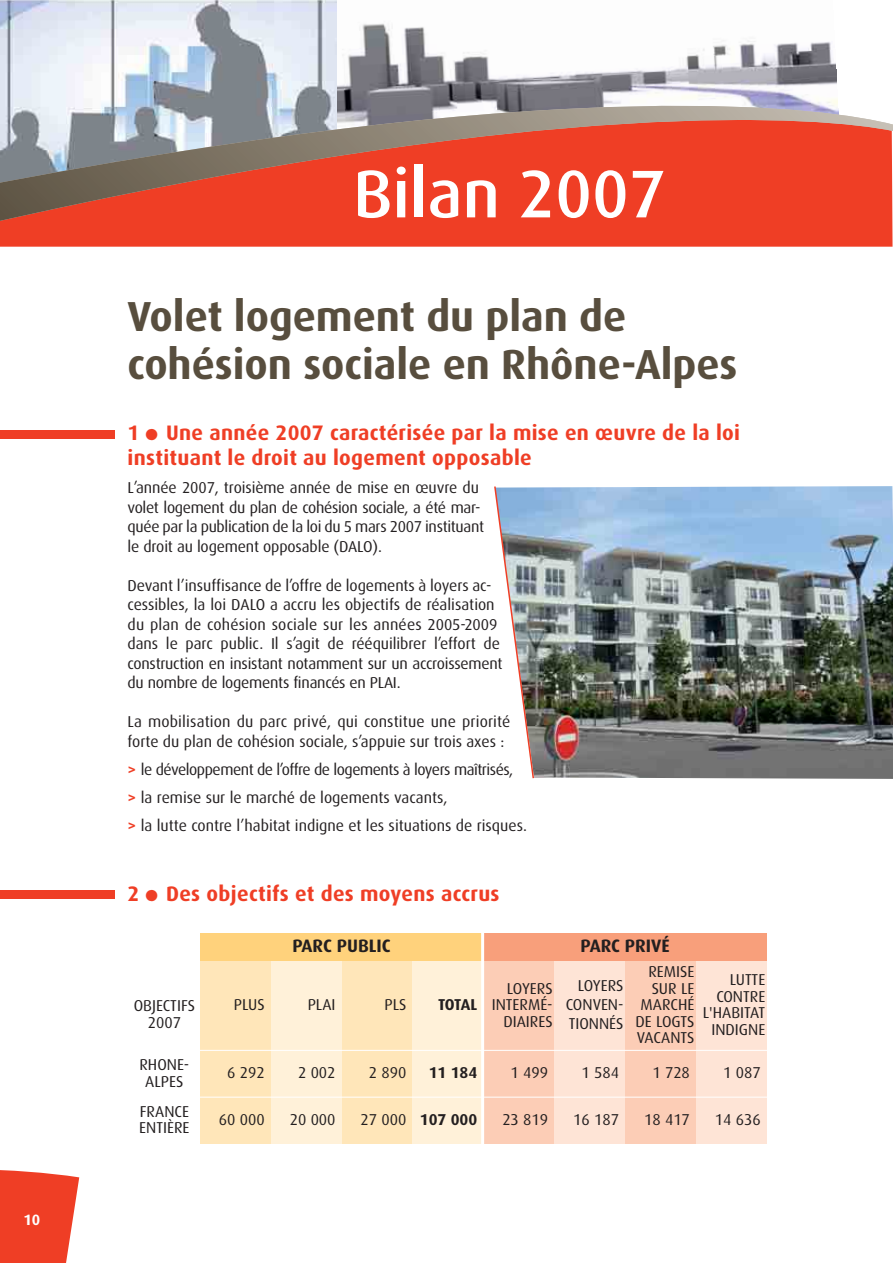
<style>
.page{position:relative;width:893px;height:1263px;background:#fff}
.page>*{position:absolute;margin:0;border:0;box-sizing:border-box;transform-origin:0 0}
.t1{font:500 67.5px "Dax";color:#fff}
.t2{font:700 42px/48px "Dax";color:#584e3e}
.t3{font:700 21px/25.2px "Dax";letter-spacing:.015em;color:#ef3e25}
.t4{font:700 18px "Dax";color:#231f20}
.t5{font:15.75px/16.5px "Dax";letter-spacing:-.005em;color:#231f20}
.t6{font:700 15.75px "Dax";color:#231f20}
.t7{font:700 15px "Dax";color:#fff}
.s1{font-weight:700;color:#ef3e25}
.s2{font-weight:400}
</style>
<div class="page">
<svg style="left:0;top:1170px;width:79px;height:93px;background:#f0523c"></svg>
<img style="left:535px;top:486px;width:358px;height:293px">
<div style="left:0;top:431px;width:115px;height:8px;background:#ef3e25"></div>
<div style="left:0;top:891px;width:115px;height:8px;background:#ef3e25"></div>
<div style="left:200px;top:933px;width:283px;height:28px;background:#ffd27c"></div>
<div style="left:483px;top:933px;width:284px;height:28px;background:#f89f7b"></div>
<div style="left:200px;top:961px;width:71px;height:89px;background:#ffe6b9"></div>
<div style="left:271px;top:961px;width:71px;height:89px;background:#fff1d9"></div>
<div style="left:342px;top:961px;width:70px;height:89px;background:#ffe6b9"></div>
<div style="left:412px;top:961px;width:71px;height:89px;background:#fff1d9"></div>
<div style="left:483px;top:961px;width:71px;height:89px;background:#fccdb6"></div>
<div style="left:554px;top:961px;width:71px;height:89px;background:#fee4d6"></div>
<div style="left:625px;top:961px;width:71px;height:89px;background:#fccdb6"></div>
<div style="left:696px;top:961px;width:71px;height:89px;background:#fee4d6"></div>
<div style="left:200px;top:1050px;width:71px;height:47px;background:#ffe6b9"></div>
<div style="left:271px;top:1050px;width:71px;height:47px;background:#fff1d9"></div>
<div style="left:342px;top:1050px;width:70px;height:47px;background:#ffe6b9"></div>
<div style="left:412px;top:1050px;width:71px;height:47px;background:#fff1d9"></div>
<div style="left:483px;top:1050px;width:71px;height:47px;background:#fccdb6"></div>
<div style="left:554px;top:1050px;width:71px;height:47px;background:#fee4d6"></div>
<div style="left:625px;top:1050px;width:71px;height:47px;background:#fccdb6"></div>
<div style="left:696px;top:1050px;width:71px;height:47px;background:#fee4d6"></div>
<div style="left:200px;top:1097px;width:71px;height:47px;background:#ffe6b9"></div>
<div style="left:271px;top:1097px;width:71px;height:47px;background:#fff1d9"></div>
<div style="left:342px;top:1097px;width:70px;height:47px;background:#ffe6b9"></div>
<div style="left:412px;top:1097px;width:71px;height:47px;background:#fff1d9"></div>
<div style="left:483px;top:1097px;width:71px;height:47px;background:#fccdb6"></div>
<div style="left:554px;top:1097px;width:71px;height:47px;background:#fee4d6"></div>
<div style="left:625px;top:1097px;width:71px;height:47px;background:#fccdb6"></div>
<div style="left:696px;top:1097px;width:71px;height:47px;background:#fee4d6"></div>
<img style="left:342px;top:23px;width:495px;height:49px">
<img style="left:0;top:0;width:337px;height:72px">
<div style="left:0;top:226px;width:892px;height:21px;background:#ef3e25"></div>
<svg style="left:0;top:72px;width:893px;height:154px;background:#c77267"></svg>
<svg style="left:494px;top:486px;width:41px;height:293px"></svg>
<hr style="left:122px;top:1050px;width:653px;height:1px;background:#fff">
<hr style="left:122px;top:1097px;width:653px;height:1px;background:#fff">
<hr style="left:481px;top:930px;width:3px;height:227px;background:#fff">
<p class="t7" style="left:23px;top:1213px;width:18px">10</p>
<h1 class="t1" style="left:353px;top:164px;width:314px">Bilan 2007</h1>
<h2 class="t2" style="left:128px;top:295px;width:611px">Volet logement du plan de cohésion sociale en Rhône-Alpes</h2>
<h3 class="t3" style="left:128px;top:422px;width:614px">1 ● Une année 2007 caractérisée par la mise en œuvre de la loi instituant le droit au logement opposable</h3>
<p class="t5" style="left:128px;top:479px;width:358px;line-height:19.5px">L’année 2007, troisième année de mise en œuvre du volet logement du plan de cohésion sociale, a été mar&shy;quée par la publication de la loi du 5 mars 2007 instituant le droit au logement opposable (DALO).</p>
<p class="t5" style="left:128px;top:577px;width:376px;line-height:19.5px">Devant l’insuffisance de l’offre de logements à loyers ac&shy;cessibles, la loi DALO a accru les objectifs de réalisation du plan de cohésion sociale sur les années 2005-2009 dans le parc public. Il s’agit de rééquilibrer l’effort de construction en insistant notamment sur un accroissement du nombre de logements financés en PLAI.</p>
<p class="t5" style="left:128px;top:713px;width:384px;line-height:19.5px">La mobilisation du parc privé, qui constitue une priorité forte du plan de cohésion sociale, s’appuie sur trois axes :</p>
<p class="t5" style="left:128px;top:756px;width:401px;line-height:28px"><span class="s1">&gt;</span> le développement de l’offre de logements à loyers maîtrisés,<br><span class="s1">&gt;</span> la remise sur le marché de logements vacants,<br><span class="s1">&gt;</span> la lutte contre l’habitat indigne et les situations de risques.</p>
<h3 class="t3" style="left:128px;top:883px;width:373px">2 ● Des objectifs et des moyens accrus</h3>
<p class="t5" style="left:134px;top:998px;width:63px;text-align:center">OBJECTIFS<br>2007</p>
<p class="t4" style="left:292px;top:938px;width:100px">PARC PUBLIC</p>
<p class="t4" style="left:580px;top:938px;width:91px">PARC PRIVÉ</p>
<p class="t5" style="left:234px;top:997px;width:32px">PLUS</p>
<p class="t5" style="left:308px;top:997px;width:29px">PLAI</p>
<p class="t5" style="left:384px;top:997px;width:24px">PLS</p>
<p class="t6" style="left:438px;top:998px;width:41px">TOTAL</p>
<p class="t5" style="left:492px;top:981px;width:63px;text-align:right">LOYERS<br>INTERMÉ-<br>DIAIRES</p>
<p class="t5" style="left:566px;top:977px;width:59px;line-height:18.9px;text-align:justify;text-indent:12px">LOYERS CONVEN-TIONNÉS</p>
<p class="t5" style="left:635px;top:964px;width:61px;text-align:right">REMISE<br>SUR LE<br>MARCHÉ<br>DE LOGTS<br>VACANTS</p>
<p class="t5" style="left:703px;top:973px;width:64px;text-align:right">LUTTE<br>CONTRE<br>L'HABITAT<br>INDIGNE</p>
<p class="t5" style="left:139px;top:1057px;width:52px;text-align:center">RHONE-<br>ALPES</p>
<p class="t5" style="left:227px;top:1065px;width:39px">6 292</p>
<p class="t5" style="left:298px;top:1065px;width:39px">2 002</p>
<p class="t5" style="left:369px;top:1065px;width:39px">2 890</p>
<p class="t6" style="left:429px;top:1066px;width:50px">11 184</p>
<p class="t5" style="left:511px;top:1065px;width:39px">1 499</p>
<p class="t5" style="left:581px;top:1065px;width:39px">1 584</p>
<p class="t5" style="left:652px;top:1065px;width:39px">1 728</p>
<p class="t5" style="left:723px;top:1065px;width:39px">1 087</p>
<p class="t5" style="left:139px;top:1104px;width:52px">FRANCE<br>ENTIÈRE</p>
<p class="t5" style="left:219px;top:1112px;width:47px">60 000</p>
<p class="t5" style="left:290px;top:1112px;width:47px">20 000</p>
<p class="t6" style="left:361px;top:1113px;width:118px"><span class="s2">27 000</span> 107 000</p>
<p class="t5" style="left:502px;top:1112px;width:47px">23 819</p>
<p class="t5" style="left:573px;top:1112px;width:47px">16 187</p>
<p class="t5" style="left:644px;top:1112px;width:47px">18 417</p>
<p class="t5" style="left:715px;top:1112px;width:47px">14 636</p>
</div>
